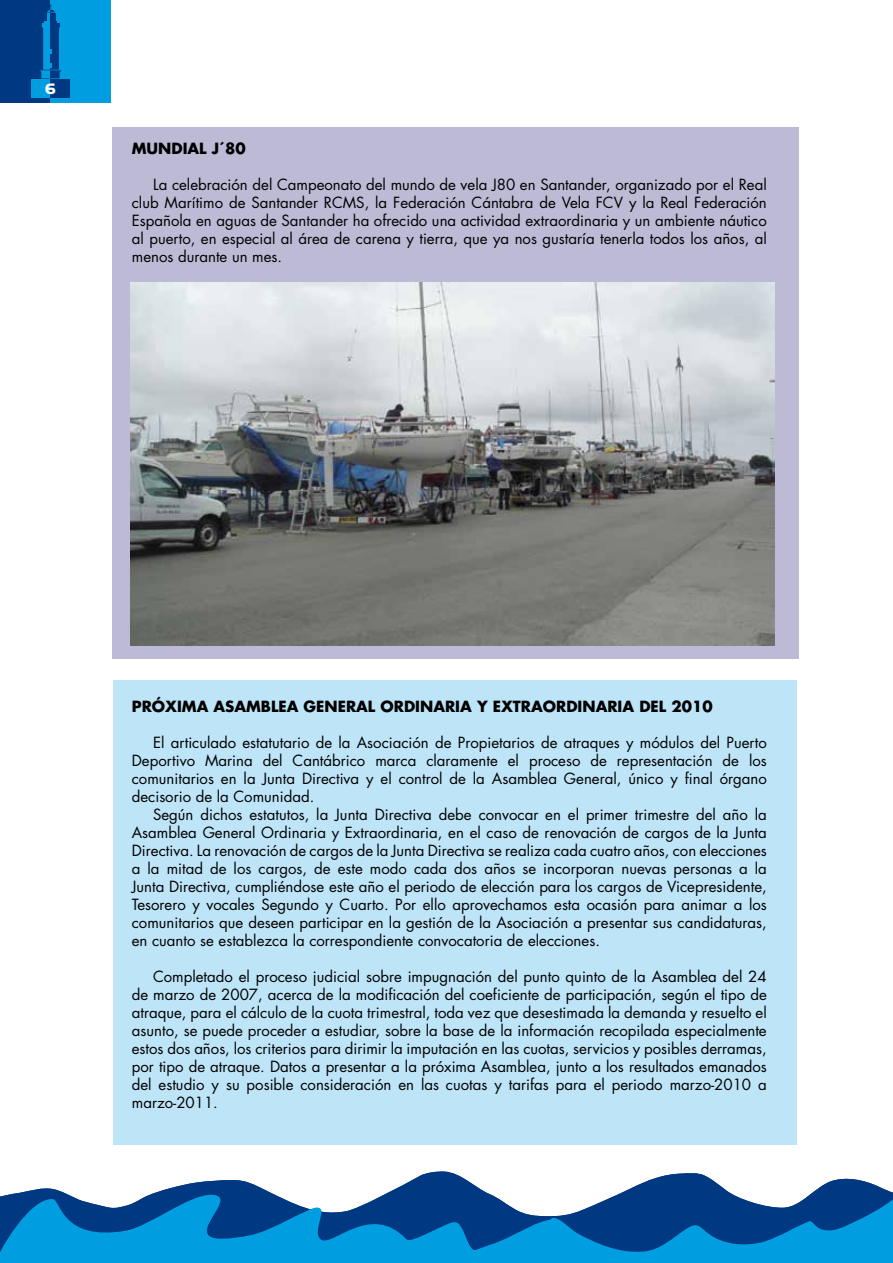
<style>
.page{position:relative;width:893px;height:1263px;background:#fff}
.page>*{position:absolute;margin:0;border:0;box-sizing:border-box;transform-origin:0 0}
.t1{font:15px/18px "Futura";color:#000;text-align:justify}
.t2{font:700 15px "Futura";color:#000}
.t3{font:700 13.5px "Highland Gothic FLF";color:#fff}
</style>
<div class="page">
<div style="left:0;top:0;width:51px;height:103px;background:#003882"></div>
<div style="left:31px;top:79px;width:20px;height:19px;background:#009ee0"></div>
<div style="left:51px;top:0;width:60px;height:102px;background:#009ee0"></div>
<div style="left:51px;top:79px;width:19px;height:19px;background:#003882"></div>
<svg style="left:40px;top:5px;width:21px;height:73px"></svg>
<svg style="left:0;top:1171px;width:893px;height:92px"></svg>
<div style="left:113px;top:680px;width:684px;height:465px;background:#bde4f7"></div>
<div style="left:112px;top:128px;width:686px;height:531px;background:#bdbad6"></div>
<img style="left:130px;top:283px;width:645px;height:362px">
<p class="t3" style="left:45px;top:79px;width:12px">6</p>
<p class="t2" style="left:132px;top:138px;width:115px">MUNDIAL J´80</p>
<p class="t1" style="left:132px;top:175px;width:636px;text-indent:21px">La celebración del Campeonato del mundo de vela J80 en Santander, organizado por el Real club Marítimo de Santander RCMS, la Federación Cántabra de Vela FCV y la Real Federación Española en aguas de Santander ha ofrecido una actividad extraordinaria y un ambiente náutico al puerto, en especial al área de carena y tierra, que ya nos gustaría tenerla todos los años, al menos durante un mes.</p>
<p class="t2" style="left:132px;top:696px;width:582px">PRÓXIMA ASAMBLEA GENERAL ORDINARIA Y EXTRAORDINARIA DEL 2010</p>
<p class="t1" style="left:132px;top:733px;width:637px;text-indent:21px">El articulado estatutario de la Asociación de Propietarios de atraques y módulos del Puerto Deportivo Marina del Cantábrico marca claramente el proceso de representación de los comunitarios en la Junta Directiva y el control de la Asamblea General, único y final órgano decisorio de la Comunidad.</p>
<p class="t1" style="left:132px;top:805px;width:636px;text-indent:21px">Según dichos estatutos, la Junta Directiva debe convocar en el primer trimestre del año la Asamblea General Ordinaria y Extraordinaria, en el caso de renovación de cargos de la Junta Directiva. La renovación de cargos de la Junta Directiva se realiza cada cuatro años, con elecciones a la mitad de los cargos, de este modo cada dos años se incorporan nuevas personas a la Junta Directiva, cumpliéndose este año el periodo de elección para los cargos de Vicepresidente, Tesorero y vocales Segundo y Cuarto. Por ello aprovechamos esta ocasión para animar a los comunitarios que deseen participar en la gestión de la Asociación a presentar sus candidaturas, en cuanto se establezca la correspondiente convocatoria de elecciones.</p>
<p class="t1" style="left:132px;top:967px;width:637px;text-indent:21px">Completado el proceso judicial sobre impugnación del punto quinto de la Asamblea del 24 de marzo de 2007, acerca de la modificación del coeficiente de participación, según el tipo de atraque, para el cálculo de la cuota trimestral, toda vez que desestimada la demanda y resuelto el asunto, se puede proceder a estudiar, sobre la base de la información recopilada especialmente estos dos años, los criterios para dirimir la imputación en las cuotas, servicios y posibles derramas, por tipo de atraque. Datos a presentar a la próxima Asamblea, junto a los resultados emanados del estudio y su posible consideración en las cuotas y tarifas para el periodo marzo-2010 a marzo-2011.</p>
</div>
